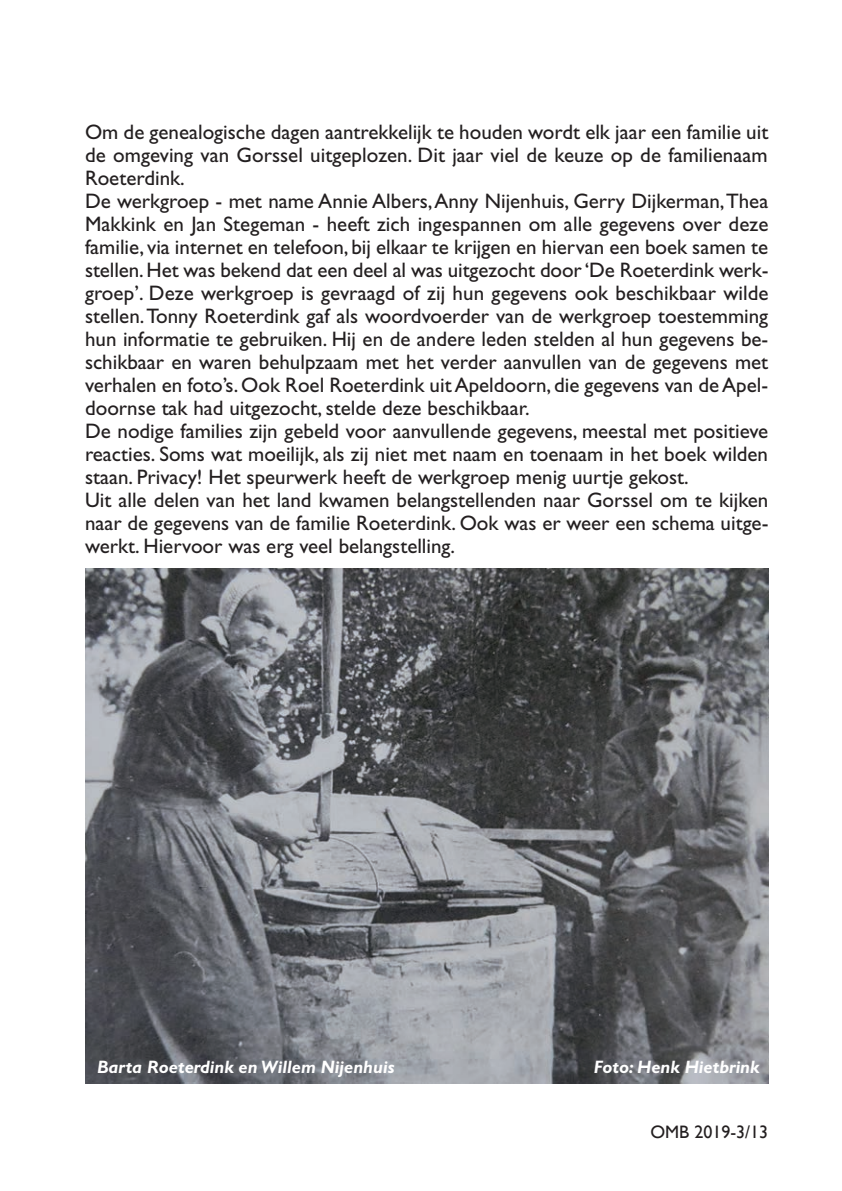
<style>
.page{position:relative;width:842px;height:1191px;background:#fff}
.page>*{position:absolute;margin:0;border:0;box-sizing:border-box;transform-origin:0 0}
.t1{font:21px/23px "Gill Sans";color:#231f20}
.t2{font:italic 700 18px "Gill Sans";color:#fff}
.t3{font:18px "Gill Sans";color:#231f20}
</style>
<div class="page">
<img style="left:85px;top:569px;width:683px;height:514px">
<p class="t1" style="left:85px;top:122px;width:685px">Om de genealogische dagen aantrekkelijk te houden wordt elk jaar een familie uit de omgeving van Gorssel uitgeplozen. Dit jaar viel de keuze op de familienaam Roeterdink.<br>De werkgroep - met name Annie Albers, Anny Nijenhuis, Gerry Dijkerman, Thea Makkink en Jan Stegeman - heeft zich ingespannen om alle gegevens over deze familie, via internet en telefoon, bij elkaar te krijgen en hiervan een boek samen te stellen. Het was bekend dat een deel al was uitgezocht door ‘De Roeterdink werk&shy;groep’. Deze werkgroep is gevraagd of zij hun gegevens ook beschikbaar wilde stellen. Tonny Roeterdink gaf als woordvoerder van de werkgroep toestemming hun informatie te gebruiken. Hij en de andere leden stelden al hun gegevens be&shy;schikbaar en waren behulpzaam met het verder aanvullen van de gegevens met verhalen en foto’s. Ook Roel Roeterdink uit Apeldoorn, die gegevens van de Apel&shy;doornse tak had uitgezocht, stelde deze beschikbaar.<br>De nodige families zijn gebeld voor aanvullende gegevens, meestal met positieve reacties. Soms wat moeilijk, als zij niet met naam en toenaam in het boek wilden staan. Privacy! Het speurwerk heeft de werkgroep menig uurtje gekost.<br>Uit alle delen van het land kwamen belangstellenden naar Gorssel om te kijken naar de gegevens van de familie Roeterdink. Ook was er weer een schema uitge&shy;werkt. Hiervoor was erg veel belangstelling.</p>
<p class="t2" style="left:97px;top:1059px;width:299px">Barta Roeterdink en Willem Nijenhuis</p>
<p class="t2" style="left:594px;top:1059px;width:167px">Foto: Henk Hietbrink</p>
<p class="t3" style="left:650px;top:1121px;width:119px">OMB 2019-3/13</p>
</div>
